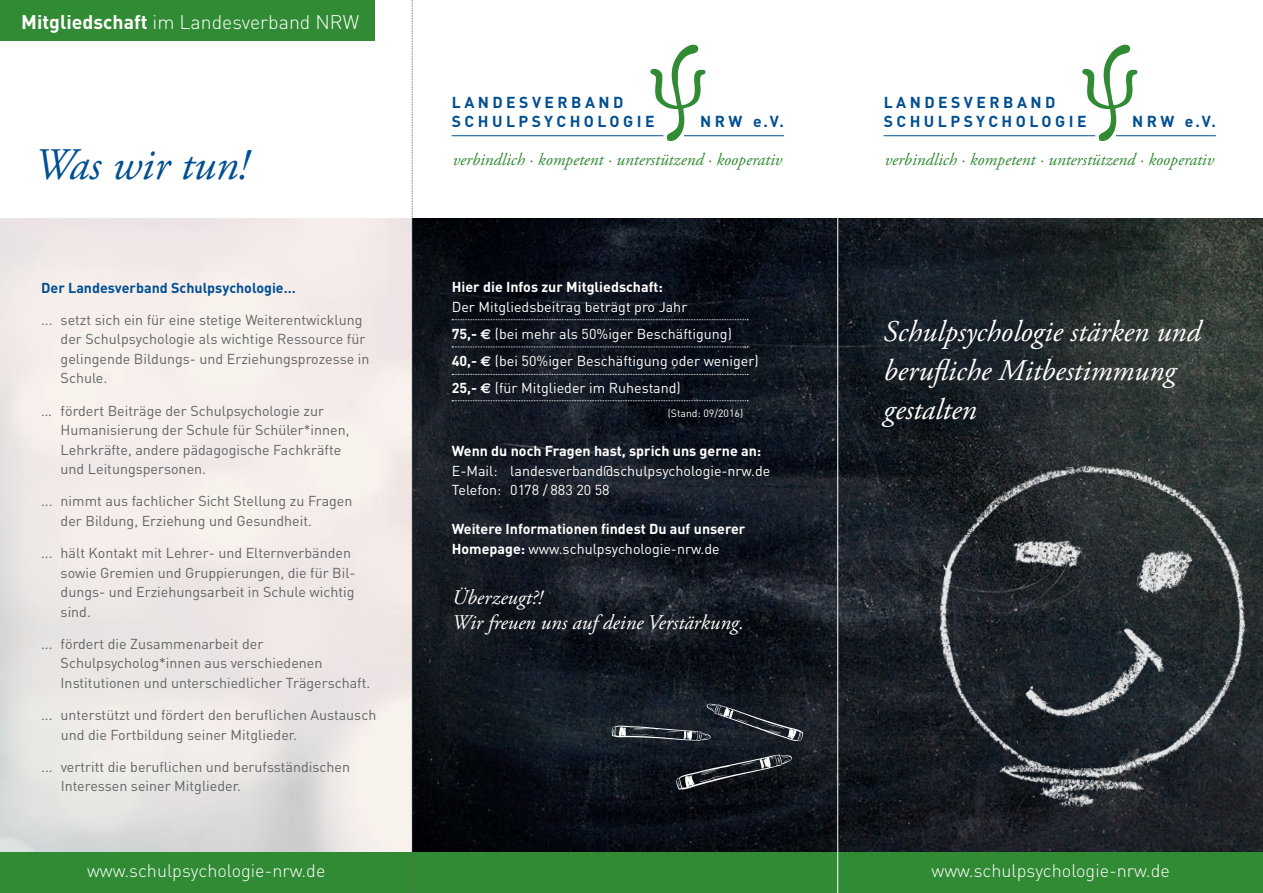
<style>
.page{position:relative;width:1263px;height:893px;background:#fff}
.page>*{position:absolute;margin:0;border:0;box-sizing:border-box;transform-origin:0 0}
.t1{font:italic 45px "Adobe Garamond Pro";color:#004f92}
.t2{font:italic 30px/39px "Adobe Garamond Pro";color:#fff}
.t3{font:italic 20.85px/24.8px "Adobe Garamond Pro";color:#fff}
.t4{font:300 19.5px "DIN";color:#fff}
.t5{font:300 18px "DIN";color:#fff}
.t6{font:italic 17.25px "Adobe Garamond Pro";color:#318b34}
.t7{font:700 15.75px/19.2px "DIN";letter-spacing:.22em;color:#004f92}
.t8{font:14.25px/19.5px "DIN";color:#636366}
.t9{font:14.25px/27px "DIN";color:#fff}
.t10{font:700 14.25px/19.5px "DIN";color:#fff}
.t11{font:700 14.25px "DIN";color:#004f92}
.t12{font:10.5px "DIN";color:#fff}
.s1{font-weight:700}
.s2{font-family:"Euro Sans";font-weight:700}
.s3{font-weight:400}
</style>
<div class="page">
<img style="left:0;top:219px;width:412px;height:634px">
<img style="left:413px;top:219px;width:850px;height:634px">
<div style="left:0;top:853px;width:1263px;height:40px;background:#318b34"></div>
<img style="left:890px;top:428px;width:373px;height:425px">
<svg style="left:674px;top:754px;width:119px;height:36px;background:#292d33"></svg>
<svg style="left:611px;top:703px;width:192px;height:40px;background:#2d333c"></svg>
<hr style="left:883px;top:135px;width:212px;height:1px;background:#004f92">
<hr style="left:1116px;top:135px;width:100px;height:1px;background:#004f92">
<svg style="left:1082px;top:44px;width:56px;height:97px"></svg>
<hr style="left:452px;top:135px;width:211px;height:1px;background:#004f92">
<hr style="left:684px;top:135px;width:100px;height:1px;background:#004f92">
<svg style="left:650px;top:44px;width:56px;height:97px"></svg>
<hr style="left:837px;top:6px;width:1px;height:887px;background:#fff">
<svg style="left:452px;top:319px;width:296px;height:1px"></svg>
<svg style="left:452px;top:347px;width:296px;height:1px"></svg>
<svg style="left:452px;top:374px;width:296px;height:1px"></svg>
<svg style="left:452px;top:400px;width:296px;height:1px"></svg>
<div style="left:0;top:0;width:374px;height:40px;background:#318b34"></div>
<svg style="left:412px;top:0;width:1px;height:893px"></svg>
<h3 class="t4" style="left:21px;top:10px;width:339px"><span class="s1">Mitgliedschaft</span> im Landesverband NRW</h3>
<h1 class="t1" style="left:34px;top:138px;width:215px">Was wir tun!</h1>
<p class="t11" style="left:41px;top:278px;width:256px">Der Landesverband Schulpsychologie…</p>
<p class="t8" style="left:61px;top:310px;width:310px;text-indent:-19px">... setzt sich ein für eine stetige Weiterentwicklung der Schulpsychologie als wichtige Ressource für gelingende Bildungs- und Erziehungsprozesse in Schule.</p>
<p class="t8" style="left:61px;top:400px;width:290px;text-indent:-19px">… fördert Beiträge der Schulpsychologie zur Humanisierung der Schule für Schüler*innen, Lehrkräfte, andere pädagogische Fachkräfte und Leitungspersonen.</p>
<p class="t8" style="left:61px;top:491px;width:293px;text-indent:-19px">... nimmt aus fachlicher Sicht Stellung zu Fragen der Bildung, Erziehung und Gesundheit.</p>
<p class="t8" style="left:61px;top:543px;width:297px;text-indent:-19px">... hält Kontakt mit Lehrer- und Elternverbänden sowie Gremien und Gruppierungen, die für Bil&shy;dungs- und Erziehungsarbeit in Schule wichtig sind.</p>
<p class="t8" style="left:61px;top:634px;width:311px;text-indent:-19px">... fördert die Zusammenarbeit der<br>Schulpsycholog*innen aus verschiedenen<br>Institutionen und unterschiedlicher Trägerschaft.</p>
<p class="t8" style="left:61px;top:705px;width:317px;text-indent:-20px">... unterstützt und fördert den beruflichen Austausch und die Fortbildung seiner Mitglieder.</p>
<p class="t8" style="left:61px;top:757px;width:291px;text-indent:-19px">... vertritt die beruflichen und berufsständischen<br>Interessen seiner Mitglieder.</p>
<p class="t7" style="left:452px;top:92px;width:204px">LANDESVERBAND<br>SCHULPSYCHOLOGIE</p>
<p class="t7" style="left:700px;top:111px;width:85px">NRW e.V.</p>
<p class="t6" style="left:453px;top:149px;width:331px">verbindlich · kompetent · unterstützend · kooperativ</p>
<p class="t10" style="left:452px;top:277px;width:213px">Hier die Infos zur Mitgliedschaft:</p>
<p class="t9" style="left:452px;top:293px;width:308px">Der Mitgliedsbeitrag beträgt pro Jahr<br><span class="s1">75,-</span> <span class="s2">€</span> (bei mehr als 50%iger Beschäftigung)<br><span class="s1">40,-</span> <span class="s2">€</span> (bei 50%iger Beschäftigung oder weniger)<br><span class="s1">25,-</span> <span class="s2">€</span> (für Mitglieder im Ruhestand)</p>
<p class="t12" style="left:668px;top:407px;width:77px">(Stand: 09/2016)</p>
<p class="t10" style="left:452px;top:440px;width:311px">Wenn du noch Fragen hast, sprich uns gerne an:</p>
<p class="t9" style="left:452px;top:460px;width:320px;line-height:19.5px">E-Mail: landesverband@schulpsychologie-nrw.de<br>Telefon: 0178 / 883 20 58</p>
<p class="t10" style="left:452px;top:518px;width:295px">Weitere Informationen findest Du auf unserer<br>Homepage: <span class="s3">www.schulpsychologie-nrw.de</span></p>
<h3 class="t3" style="left:452px;top:586px;width:293px">Überzeugt?!<br>Wir freuen uns auf deine Verstärkung.</h3>
<p class="t7" style="left:884px;top:92px;width:204px">LANDESVERBAND<br>SCHULPSYCHOLOGIE</p>
<p class="t7" style="left:1132px;top:111px;width:85px">NRW e.V.</p>
<p class="t6" style="left:885px;top:149px;width:331px">verbindlich · kompetent · unterstützend · kooperativ</p>
<h2 class="t2" style="left:883px;top:312px;width:318px">Schulpsychologie stärken und berufliche Mitbestimmung gestalten</h2>
<p class="t5" style="left:87px;top:859px;width:240px">www.schulpsychologie-nrw.de</p>
<p class="t5" style="left:931px;top:859px;width:240px">www.schulpsychologie-nrw.de</p>
</div>
